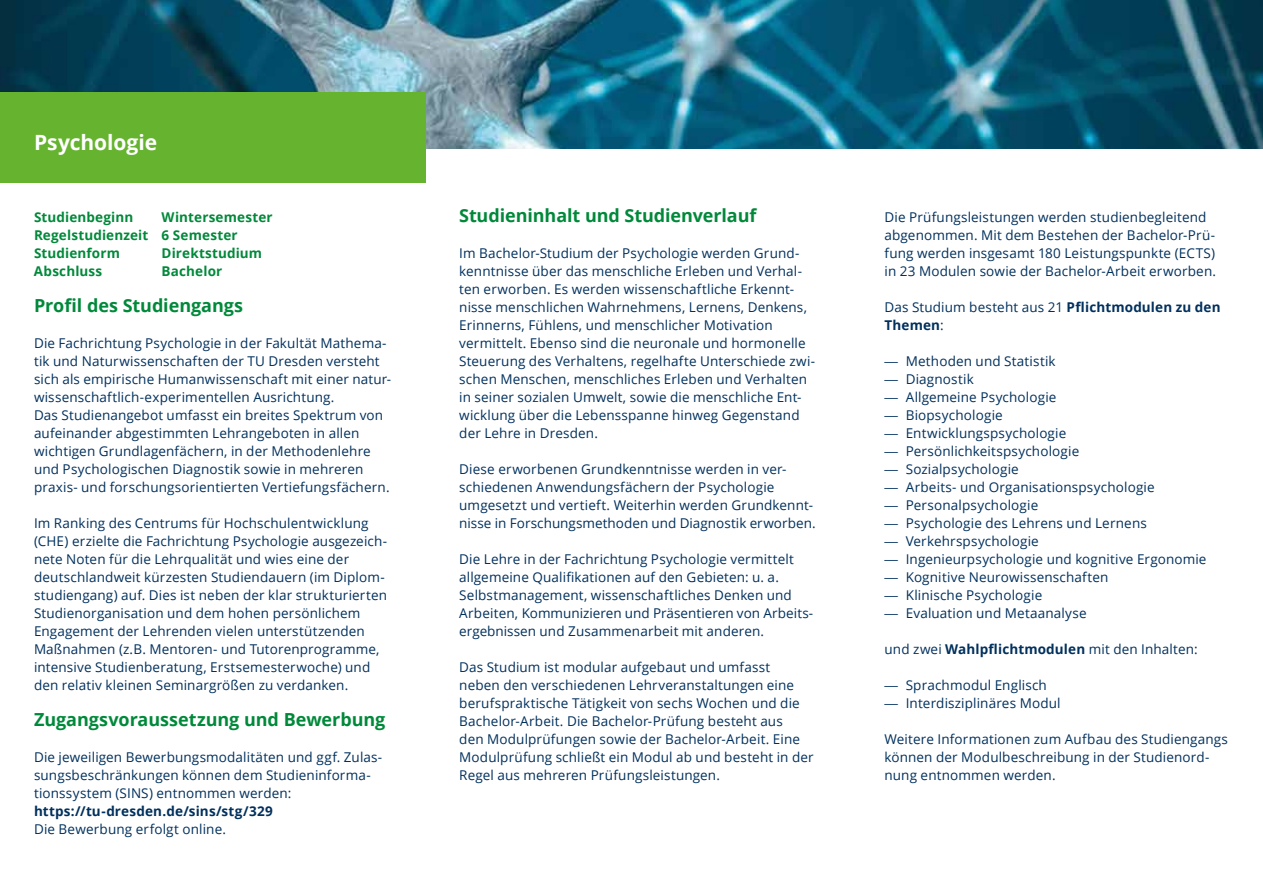
<style>
.page{position:relative;width:1263px;height:893px;background:#fff}
.page>*{position:absolute;margin:0;border:0;box-sizing:border-box;transform-origin:0 0}
.t1{font:700 21px "Open Sans";letter-spacing:-.005em;color:#fff}
.t2{font:700 18px "Open Sans";letter-spacing:-.005em;color:#00893a}
.t3{font:13.5px/18px "Open Sans";letter-spacing:.01em;color:#00305d}
.t4{font:700 13.5px/18px "Open Sans";letter-spacing:.01em;color:#00893a}
.t5{font:700 13.5px/18px "Open Sans";letter-spacing:.015em;color:#00305d}
.s1{font-weight:400}
.s2{font-family:"Univers";font-weight:300}
.s3{font-weight:700}
</style>
<div class="page">
<img style="left:0;top:0;width:1263px;height:149px">
<div style="left:0;top:92px;width:425px;height:90px;background:#65b32e"></div>
<h1 class="t1" style="left:34px;top:128px;width:125px">Psychologie</h1>
<p class="t4" style="left:34px;top:208px;width:240px;text-indent:128px">Wintersemester<br>Regelstudienzeit 6 Semester<br>Studienform</p>
<p class="t4" style="left:34px;top:208px;width:101px">Studienbeginn</p>
<p class="t4" style="left:162px;top:244px;width:102px">Direktstudium</p>
<p class="t4" style="left:34px;top:262px;width:70px">Abschluss</p>
<p class="t4" style="left:162px;top:262px;width:62px">Bachelor</p>
<h2 class="t2" style="left:34px;top:293px;width:211px">Profil des Studiengangs</h2>
<p class="t3" style="left:34px;top:334px;width:359px">Die Fachrichtung Psychologie in der Fakultät Mathema&shy;tik und Naturwissenschaften der TU Dresden versteht sich als empirische Humanwissenschaft mit einer natur&shy;wissenschaftlich-experimentellen Ausrichtung.<br>Das Studienangebot umfasst ein breites Spektrum von aufeinander abgestimmten Lehrangeboten in allen wichtigen Grundlagenfächern, in der Methodenlehre und Psychologischen Diagnostik sowie in mehreren praxis- und forschungsorientierten Vertiefungsfächern.</p>
<p class="t3" style="left:34px;top:514px;width:355px">Im Ranking des Centrums für Hochschulentwicklung (CHE) erzielte die Fachrichtung Psychologie ausgezeich&shy;nete Noten für die Lehrqualität und wies eine der deutschlandweit kürzesten Studiendauern (im Diplom&shy;studiengang) auf. Dies ist neben der klar strukturierten Studienorganisation und dem hohen persönlichem Engagement der Lehrenden vielen unterstützenden Maßnahmen (z.B. Mentoren- und Tutorenprogramme, intensive Studienberatung, Erstsemesterwoche) und den relativ kleinen Seminargrößen zu verdanken.</p>
<h2 class="t2" style="left:34px;top:707px;width:353px">Zugangsvoraussetzung und Bewerbung</h2>
<p class="t3" style="left:34px;top:748px;width:350px">Die jeweiligen Bewerbungsmodalitäten und ggf. Zulas&shy;sungsbeschränkungen können dem Studieninforma&shy;tionssystem (SINS) entnommen werden:</p>
<p class="t5" style="left:34px;top:802px;width:240px">https://tu-dresden.de/sins/stg/329</p>
<p class="t3" style="left:34px;top:820px;width:193px">Die Bewerbung erfolgt online.</p>
<h2 class="t2" style="left:459px;top:203px;width:299px">Studieninhalt und Studienverlauf</h2>
<p class="t3" style="left:459px;top:244px;width:357px">Im Bachelor-Studium der Psychologie werden Grund&shy;kenntnisse über das menschliche Erleben und Verhal&shy;ten erworben. Es werden wissenschaftliche Erkennt&shy;nisse menschlichen Wahrnehmens, Lernens, Denkens, Erinnerns, Fühlens, und menschlicher Motivation vermittelt. Ebenso sind die neuronale und hormonelle Steuerung des Verhaltens, regelhafte Unterschiede zwi&shy;schen Menschen, menschliches Erleben und Verhalten in seiner sozialen Umwelt, sowie die menschliche Ent&shy;wicklung über die Lebensspanne hinweg Gegenstand der Lehre in Dresden.</p>
<p class="t3" style="left:459px;top:460px;width:358px">Diese erworbenen Grundkenntnisse werden in ver&shy;schiedenen Anwendungsfächern der Psychologie umgesetzt und vertieft. Weiterhin werden Grundkennt&shy;nisse in Forschungsmethoden und Diagnostik erworben.</p>
<p class="t3" style="left:459px;top:550px;width:355px">Die Lehre in der Fachrichtung Psychologie vermittelt allgemeine Qualifikationen auf den Gebieten: u. a.<br>Selbstmanagement, wissenschaftliches Denken und Arbeiten, Kommunizieren und Präsentieren von Arbeits&shy;ergebnissen und Zusammenarbeit mit anderen.</p>
<p class="t3" style="left:459px;top:658px;width:356px">Das Studium ist modular aufgebaut und umfasst neben den verschiedenen Lehrveranstaltungen eine berufspraktische Tätigkeit von sechs Wochen und die Bachelor-Arbeit. Die Bachelor-Prüfung besteht aus<br>den Modulprüfungen sowie der Bachelor-Arbeit. Eine Modulprüfung schließt ein Modul ab und besteht in der Regel aus mehreren Prüfungsleistungen.</p>
<p class="t3" style="left:884px;top:208px;width:333px">Die Prüfungsleistungen werden studienbegleitend abgenommen. Mit dem Bestehen der Bachelor-Prü&shy;fung werden insgesamt 180 Leistungspunkte (ECTS) in 23 Modulen sowie der Bachelor-Arbeit erworben.</p>
<p class="t5" style="left:884px;top:298px;width:338px"><span class="s1">Das Studium besteht aus 21</span> Pflichtmodulen zu den<br>Themen<span class="s1">:</span></p>
<p class="t3" style="left:884px;top:352px;width:173px"><span class="s2">—</span> Methoden und Statistik</p>
<p class="t3" style="left:884px;top:370px;width:91px"><span class="s2">—</span> Diagnostik</p>
<p class="t3" style="left:884px;top:388px;width:173px"><span class="s2">—</span> Allgemeine Psychologie</p>
<p class="t3" style="left:884px;top:406px;width:120px"><span class="s2">—</span> Biopsychologie</p>
<p class="t3" style="left:884px;top:424px;width:183px"><span class="s2">—</span> Entwicklungspsychologie</p>
<p class="t3" style="left:884px;top:442px;width:196px"><span class="s2">—</span> Persönlichkeitspsychologie</p>
<p class="t3" style="left:884px;top:460px;width:136px"><span class="s2">—</span> Sozialpsychologie</p>
<p class="t3" style="left:884px;top:478px;width:272px"><span class="s2">—</span> Arbeits- und Organisationspsychologie</p>
<p class="t3" style="left:884px;top:496px;width:155px"><span class="s2">—</span> Personalpsychologie</p>
<p class="t3" style="left:884px;top:514px;width:264px"><span class="s2">—</span> Psychologie des Lehrens und Lernens</p>
<p class="t3" style="left:884px;top:532px;width:156px"><span class="s2">—</span> Verkehrspsychologie</p>
<p class="t3" style="left:884px;top:550px;width:324px"><span class="s2">—</span> Ingenieurpsychologie und kognitive Ergonomie</p>
<p class="t3" style="left:884px;top:568px;width:225px"><span class="s2">—</span> Kognitive Neurowissenschaften</p>
<p class="t3" style="left:884px;top:586px;width:159px"><span class="s2">—</span> Klinische Psychologie</p>
<p class="t3" style="left:884px;top:604px;width:204px"><span class="s2">—</span> Evaluation und Metaanalyse</p>
<p class="t3" style="left:884px;top:640px;width:315px">und zwei <span class="s3">Wahlpflichtmodulen</span> mit den Inhalten:</p>
<p class="t3" style="left:884px;top:676px;width:164px"><span class="s2">—</span> Sprachmodul Englisch</p>
<p class="t3" style="left:884px;top:694px;width:178px"><span class="s2">—</span> Interdisziplinäres Modul</p>
<p class="t3" style="left:884px;top:730px;width:345px">Weitere Informationen zum Aufbau des Studiengangs können der Modulbeschreibung in der Studienord&shy;nung entnommen werden.</p>
</div>
